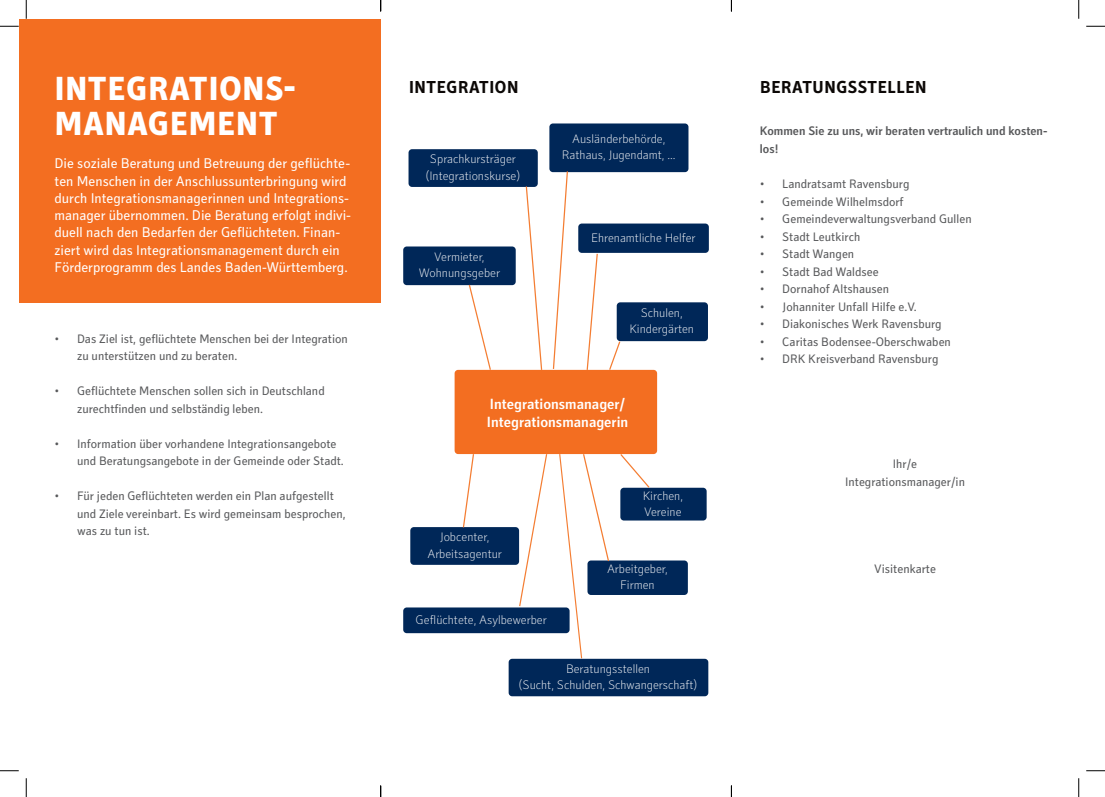
<style>
.page{position:relative;width:1105px;height:797px;background:#fff}
.page>*{position:absolute;margin:0;border:0;box-sizing:border-box;transform-origin:0 0}
.t1{font:800 33.75px/35px "Secca";letter-spacing:.03em;color:#fff}
.t2{font:700 17.5px "Secca";letter-spacing:.03em;color:#0c0806}
.t3{font:500 15px/18px "Secca";color:#fff}
.t4{font:14.38px/17.2px "Secca";color:#fff}
.t5{font:12.5px/17.5px "Secca";color:#57585a}
.t6{font:100 12.5px/16.2px "Secca";color:#fff;text-align:center}
.t7{font:500 12.5px/17.5px "Secca";color:#57585a}
</style>
<div class="page">
<div style="left:19px;top:19px;width:362px;height:283px;background:#f36e21"></div>
<div style="left:455px;top:370px;width:202px;height:84px;background:#f36e21;border-radius:4px"></div>
<div style="left:578px;top:223px;width:131px;height:30px;background:#002758;border-radius:4px"></div>
<div style="left:620px;top:488px;width:87px;height:32px;background:#002758;border-radius:4px"></div>
<div style="left:617px;top:302px;width:91px;height:39px;background:#002758;border-radius:4px"></div>
<div style="left:408px;top:149px;width:130px;height:38px;background:#002758;border-radius:4px"></div>
<div style="left:549px;top:123px;width:139px;height:49px;background:#002758;border-radius:4px"></div>
<div style="left:410px;top:527px;width:109px;height:38px;background:#002758;border-radius:4px"></div>
<div style="left:587px;top:560px;width:101px;height:35px;background:#002758;border-radius:4px"></div>
<div style="left:403px;top:607px;width:167px;height:26px;background:#002758;border-radius:4px"></div>
<div style="left:403px;top:246px;width:113px;height:39px;background:#002758;border-radius:4px"></div>
<svg style="left:525px;top:185px;width:18px;height:185px"></svg>
<svg style="left:608px;top:340px;width:13px;height:30px"></svg>
<svg style="left:586px;top:252px;width:13px;height:118px"></svg>
<svg style="left:558px;top:454px;width:52px;height:204px"></svg>
<svg style="left:462px;top:454px;width:13px;height:74px"></svg>
<svg style="left:518px;top:454px;width:30px;height:153px"></svg>
<svg style="left:619px;top:454px;width:32px;height:35px"></svg>
<svg style="left:468px;top:284px;width:24px;height:86px"></svg>
<div style="left:509px;top:658px;width:199px;height:38px;background:#002758;border-radius:4px"></div>
<svg style="left:552px;top:171px;width:17px;height:199px"></svg>
<svg style="left:0;top:25px;width:19px;height:2px"></svg>
<svg style="left:1086px;top:25px;width:19px;height:2px"></svg>
<svg style="left:0;top:770px;width:19px;height:1px"></svg>
<svg style="left:1086px;top:770px;width:19px;height:1px"></svg>
<svg style="left:25px;top:0;width:2px;height:19px"></svg>
<svg style="left:25px;top:778px;width:2px;height:19px"></svg>
<svg style="left:1078px;top:0;width:1px;height:19px"></svg>
<svg style="left:1078px;top:778px;width:1px;height:19px"></svg>
<svg style="left:380px;top:785px;width:1px;height:12px"></svg>
<svg style="left:731px;top:785px;width:1px;height:12px"></svg>
<h1 class="t1" style="left:55px;top:71px;width:243px">INTEGRATIONS-<br>MANAGEMENT</h1>
<p class="t4" style="left:55px;top:155px;width:298px">Die soziale Beratung und Betreuung der geflüchte&shy;ten Menschen in der Anschlussunterbringung wird durch Integrationsmanagerinnen und Integrations&shy;manager übernommen. Die Beratung erfolgt indivi&shy;duell nach den Bedarfen der Geflüchteten. Finan&shy;ziert wird das Integrationsmanagement durch ein Förderprogramm des Landes Baden-Württemberg.</p>
<p class="t5" style="left:77px;top:330px;width:272px;text-indent:-22px">• Das Ziel ist, geflüchtete Menschen bei der Integration zu unterstützen und zu beraten.</p>
<p class="t5" style="left:77px;top:382px;width:249px;text-indent:-22px">• Geflüchtete Menschen sollen sich in Deutschland zurechtfinden und selbständig leben.</p>
<p class="t5" style="left:77px;top:435px;width:268px;text-indent:-22px">• Information über vorhandene Integrationsangebote und Beratungsangebote in der Gemeinde oder Stadt.</p>
<p class="t5" style="left:77px;top:487px;width:270px;text-indent:-22px">• Für jeden Geflüchteten werden ein Plan aufgestellt und Ziele vereinbart. Es wird gemeinsam besprochen, was zu tun ist.</p>
<h2 class="t2" style="left:409px;top:77px;width:111px">INTEGRATION</h2>
<h2 class="t2" style="left:760px;top:77px;width:168px">BERATUNGSSTELLEN</h2>
<p class="t7" style="left:760px;top:123px;width:289px">Kommen Sie zu uns, wir beraten vertraulich und kosten&shy;los!</p>
<p class="t5" style="left:760px;top:175px;width:151px">• Landratsamt Ravensburg</p>
<p class="t5" style="left:760px;top:193px;width:145px">• Gemeinde Wilhelmsdorf</p>
<p class="t5" style="left:760px;top:210px;width:213px">• Gemeindeverwaltungsverband Gullen</p>
<p class="t5" style="left:760px;top:228px;width:102px">• Stadt Leutkirch</p>
<p class="t5" style="left:760px;top:245px;width:96px">• Stadt Wangen</p>
<p class="t5" style="left:760px;top:263px;width:120px">• Stadt Bad Waldsee</p>
<p class="t5" style="left:760px;top:280px;width:131px">• Dornahof Altshausen</p>
<p class="t5" style="left:760px;top:298px;width:158px">• Johanniter Unfall Hilfe e.V.</p>
<p class="t5" style="left:760px;top:315px;width:183px">• Diakonisches Werk Ravensburg</p>
<p class="t5" style="left:760px;top:333px;width:193px">• Caritas Bodensee-Oberschwaben</p>
<p class="t5" style="left:760px;top:350px;width:180px">• DRK Kreisverband Ravensburg</p>
<p class="t6" style="left:562px;top:131px;width:115px">Ausländerbehörde,<br>Rathaus, Jugendamt, ...</p>
<p class="t6" style="left:425px;top:151px;width:97px">Sprachkursträger (Integrationskurse)</p>
<p class="t6" style="left:591px;top:230px;width:106px">Ehrenamtliche Helfer</p>
<p class="t6" style="left:419px;top:249px;width:83px">Vermieter,<br>Wohnungsgeber</p>
<p class="t6" style="left:629px;top:305px;width:66px">Schulen,<br>Kindergärten</p>
<p class="t3" style="left:487px;top:395px;width:143px">Integrationsmanager/<br>Integrationsmanagerin</p>
<p class="t6" style="left:427px;top:529px;width:76px">Jobcenter,<br>Arbeitsagentur</p>
<p class="t6" style="left:643px;top:487px;width:42px;text-align:left">Kirchen,<br>Vereine</p>
<p class="t6" style="left:416px;top:612px;width:133px">Geflüchtete, Asylbewerber</p>
<p class="t6" style="left:607px;top:561px;width:62px">Arbeitgeber,<br>Firmen</p>
<p class="t6" style="left:518px;top:661px;width:180px">Beratungsstellen<br>(Sucht, Schulden, Schwangerschaft)</p>
<p class="t5" style="left:845px;top:455px;width:121px;text-align:center">Ihr/e<br>Integrationsmanager/in</p>
<p class="t5" style="left:874px;top:560px;width:63px">Visitenkarte</p>
</div>
